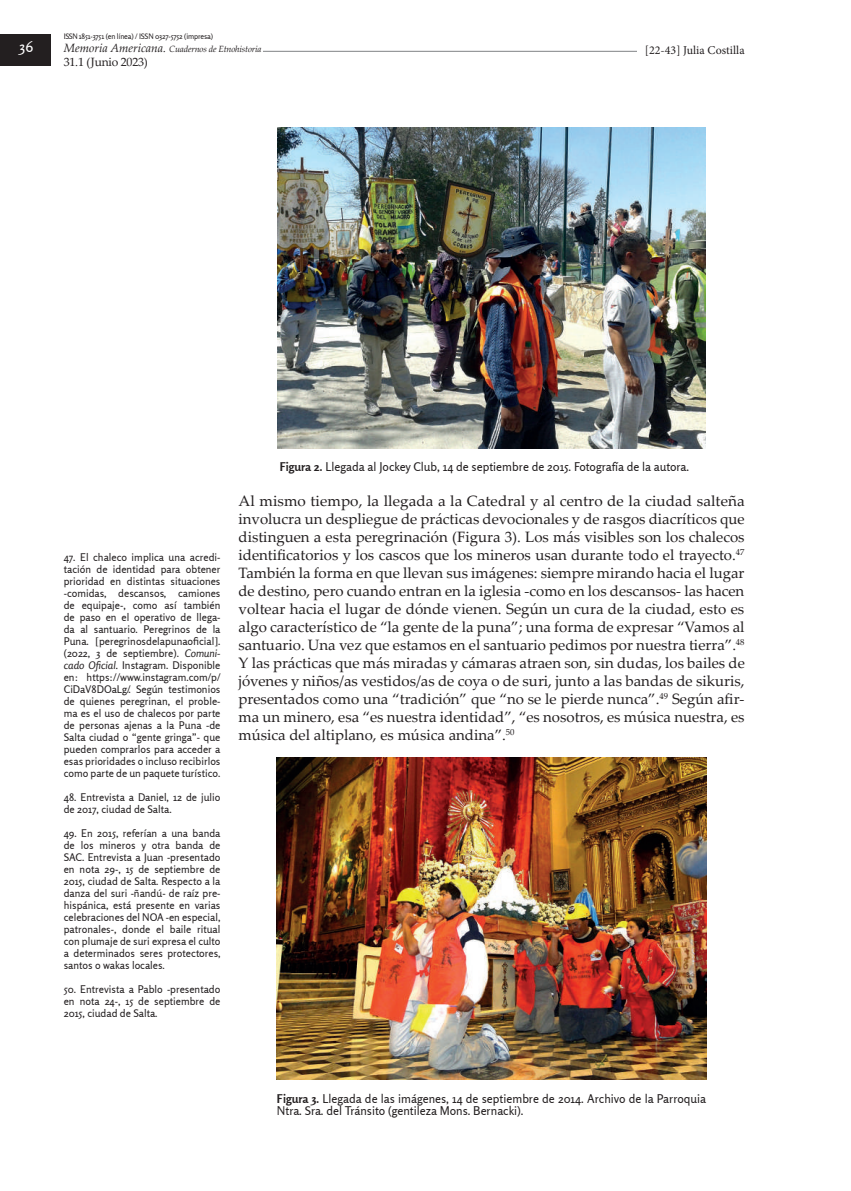
<style>
.page{position:relative;width:851px;height:1191px;background:#fff}
.page>*{position:absolute;margin:0;border:0;box-sizing:border-box;transform-origin:0 0}
.t1{font:15px/18px "Palatino Linotype";color:#231f20;text-align:justify}
.t2{font:15px "Rosario";color:#fff}
.t3{font:12px/12px "Rosario";color:#231f20}
.t4{font:12px "Minion Pro";letter-spacing:.005em;color:#231f20}
.t5{font:12px "Palatino Linotype";letter-spacing:-.02em;color:#231f20}
.t6{font:10.5px/12px "Rosario";color:#231f20;text-align:justify}
.t7{font:italic 9px "Palatino Linotype";letter-spacing:-.02em;color:#231f20}
.t8{font:7.5px "Rosario";letter-spacing:-.02em;color:#231f20}
.s1{font-size:12px}
.s2{font-style:italic}
.s3{font-weight:700}
</style>
<div class="page">
<hr style="left:263px;top:51px;width:470px;height:1px;background:#808285">
<div style="left:0;top:35px;width:50px;height:31px;background:#231f20"></div>
<div style="left:637px;top:45px;width:107px;height:21px;background:#fff"></div>
<img style="left:277px;top:128px;width:428px;height:320px">
<img style="left:277px;top:757px;width:429px;height:322px">
<p class="t8" style="left:64px;top:32px;width:151px">ISSN 1851-3751 (en línea) / ISSN 0327-5752 (impresa)</p>
<p class="t7" style="left:64px;top:43px;width:199px"><span class="s1">Memoria Americana.</span> Cuadernos de Etnohistoria</p>
<p class="t5" style="left:64px;top:53px;width:86px">31.1 (Junio 2023)</p>
<h1 class="t2" style="left:19px;top:38px;width:16px">36</h1>
<p class="t4" style="left:644px;top:42px;width:101px">[22-43] Julia Costilla</p>
<p class="t6" style="left:64px;top:551px;width:158px">47. El chaleco implica una acredi&shy;tación de identidad para obtener prioridad en distintas situaciones -comidas, descansos, camiones de equipaje-, como así también de paso en el operativo de llega&shy;da al santuario. Peregrinos de la Puna. [peregrinosdelapunaoficial]. (2022, 3 de septiembre). <span class="s2">Comuni&shy;cado Oficial.</span> Instagram. Disponible en: https://www.instagram.com/p/ CiDaV8DOaLg/. Según testimonios de quienes peregrinan, el proble&shy;ma es el uso de chalecos por parte de personas ajenas a la Puna -de Salta ciudad o “gente gringa”- que pueden comprarlos para acceder a esas prioridades o incluso recibirlos como parte de un paquete turístico.</p>
<p class="t6" style="left:64px;top:791px;width:158px">48. Entrevista a Daniel, 12 de julio de 2017, ciudad de Salta.</p>
<p class="t6" style="left:64px;top:827px;width:158px">49. En 2015, referían a una banda de los mineros y otra banda de SAC. Entrevista a Juan -presentado en nota 29-, 15 de septiembre de 2015, ciudad de Salta. Respecto a la danza del suri -ñandú- de raíz pre&shy;hispánica, está presente en varias celebraciones del NOA -en especial, patronales-, donde el baile ritual con plumaje de suri expresa el culto a determinados seres protectores, santos o wakas locales.</p>
<p class="t6" style="left:64px;top:983px;width:158px">50. Entrevista a Pablo -presentado en nota 24-, 15 de septiembre de 2015, ciudad de Salta.</p>
<p class="t3" style="left:279px;top:461px;width:411px"><span class="s3">Figura 2.</span> Llegada al Jockey Club, 14 de septiembre de 2015. Fotografía de la autora.</p>
<p class="t1" style="left:238px;top:491px;width:507px">Al mismo tiempo, la llegada a la Catedral y al centro de la ciudad salteña involucra un despliegue de prácticas devocionales y de rasgos diacríticos que distinguen a esta peregrinación (Figura 3). Los más visibles son los chalecos identificatorios y los cascos que los mineros usan durante todo el trayecto.<sup>47<br></sup>También la forma en que llevan sus imágenes: siempre mirando hacia el lugar de destino, pero cuando entran en la iglesia -como en los descansos- las hacen voltear hacia el lugar de dónde vienen. Según un cura de la ciudad, esto es algo característico de “la gente de la puna”; una forma de expresar “Vamos al santuario. Una vez que estamos en el santuario pedimos por nuestra tierra”.<sup>48<br></sup>Y las prácticas que más miradas y cámaras atraen son, sin dudas, los bailes de jóvenes y niños/as vestidos/as de coya o de suri, junto a las bandas de sikuris, presentados como una “tradición” que “no se le pierde nunca”.<sup>49</sup> Según afir&shy;ma un minero, esa “es nuestra identidad”, “es nosotros, es música nuestra, es música del altiplano, es música andina”.<sup>50</sup></p>
<p class="t3" style="left:277px;top:1092px;width:431px"><span class="s3">Figura 3.</span> Llegada de las imágenes, 14 de septiembre de 2014. Archivo de la Parroquia<br>Ntra. Sra. del Tránsito (gentileza Mons. Bernacki).</p>
</div>
